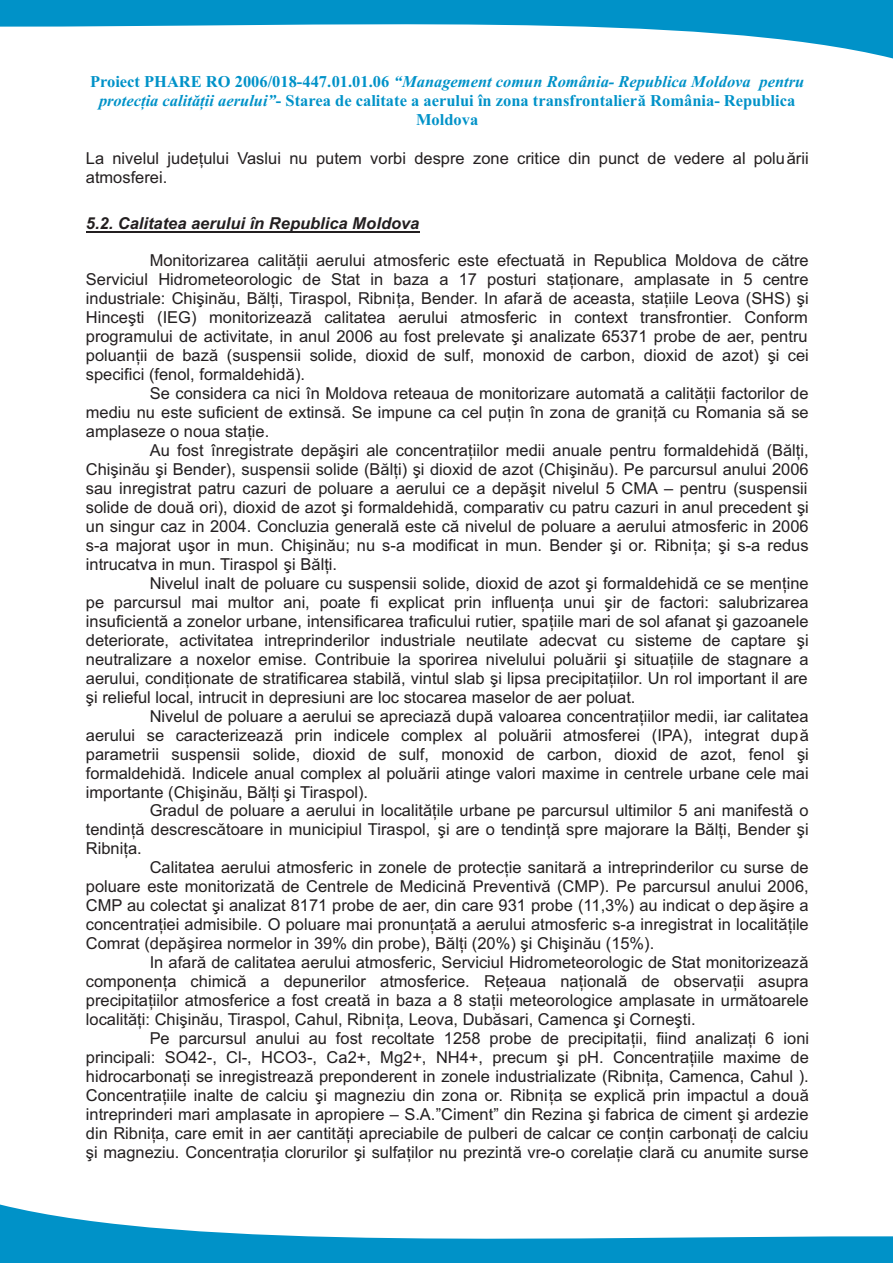
<style>
.page{position:relative;width:893px;height:1263px;background:#fff}
.page>*{position:absolute;margin:0;border:0;box-sizing:border-box;transform-origin:0 0}
.t1{font:16.5px/18.9px "Arial";color:#231f20;text-align:justify}
.t2{font:700 16.5px/18.9px "Times New Roman";color:#0092c8;text-align:center}
.t3{font:italic 700 16.5px "Arial";color:#231f20}
.s1{font-style:italic}
</style>
<div class="page">
<hr style="left:86px;top:231px;width:334px;height:2px;background:#231f20">
<svg style="left:0;top:0;width:893px;height:58px;fill:#0092c8"></svg>
<svg style="left:0;top:1204px;width:893px;height:59px"></svg>
<p class="t2" style="left:90px;top:73px;width:716px">Proiect PHARE RO 2006/018-447.01.01.06 <span class="s1">“Management comun România- Republica Moldova pentru protecþia calitãþii aerului”</span>- Starea de calitate a aerului în zona transfrontalierã România- Republica<br>Moldova</p>
<p class="t1" style="left:86px;top:150px;width:724px">La nivelul judeþului Vaslui nu putem vorbi despre zone critice din punct de vedere al poluãrii atmosferei.</p>
<p class="t3" style="left:86px;top:217px;width:335px">5.2. Calitatea aerului în Republica Moldova</p>
<p class="t1" style="left:86px;top:252px;width:725px;text-indent:64px">Monitorizarea calitãþii aerului atmosferic este efectuatã in Republica Moldova de cãtre Serviciul Hidrometeorologic de Stat in baza a 17 posturi staþionare, amplasate in 5 centre industriale: Chiºinãu, Bãlþi, Tiraspol, Ribniþa, Bender. In afarã de aceasta, staþiile Leova (SHS) ºi Hinceºti (IEG) monitorizeazã calitatea aerului atmosferic in context transfrontier. Conform programului de activitate, in anul 2006 au fost prelevate ºi analizate 65371 probe de aer, pentru poluanþii de bazã (suspensii solide, dioxid de sulf, monoxid de carbon, dioxid de azot) ºi cei specifici (fenol, formaldehidã).</p>
<p class="t1" style="left:86px;top:385px;width:724px;text-indent:64px">Se considera ca nici în Moldova reteaua de monitorizare automatã a calitãþii factorilor de mediu nu este suficient de extinsã. Se impune ca cel puþin în zona de graniþã cu Romania sã se amplaseze o noua staþie.</p>
<p class="t1" style="left:86px;top:442px;width:724px;text-indent:64px">Au fost înregistrate depãºiri ale concentraþiilor medii anuale pentru formaldehidã (Bãlþi, Chiºinãu ºi Bender), suspensii solide (Bãlþi) ºi dioxid de azot (Chiºinãu). Pe parcursul anului 2006 sau inregistrat patru cazuri de poluare a aerului ce a depãºit nivelul 5 CMA – pentru (suspensii solide de douã ori), dioxid de azot ºi formaldehidã, comparativ cu patru cazuri in anul precedent ºi un singur caz in 2004. Concluzia generalã este cã nivelul de poluare a aerului atmosferic in 2006 s-a majorat uºor in mun. Chiºinãu; nu s-a modificat in mun. Bender ºi or. Ribniþa; ºi s-a redus intrucatva in mun. Tiraspol ºi Bãlþi.</p>
<p class="t1" style="left:86px;top:575px;width:724px;text-indent:64px">Nivelul inalt de poluare cu suspensii solide, dioxid de azot ºi formaldehidã ce se menþine pe parcursul mai multor ani, poate fi explicat prin influenþa unui ºir de factori: salubrizarea insuficientã a zonelor urbane, intensificarea traficului rutier, spaþiile mari de sol afanat ºi gazoanele deteriorate, activitatea intreprinderilor industriale neutilate adecvat cu sisteme de captare ºi neutralizare a noxelor emise. Contribuie la sporirea nivelului poluãrii ºi situaþiile de stagnare a aerului, condiþionate de stratificarea stabilã, vintul slab ºi lipsa precipitaþiilor. Un rol important il are ºi relieful local, intrucit in depresiuni are loc stocarea maselor de aer poluat.</p>
<p class="t1" style="left:86px;top:708px;width:724px;text-indent:64px">Nivelul de poluare a aerului se apreciazã dupã valoarea concentraþiilor medii, iar calitatea aerului se caracterizeazã prin indicele complex al poluãrii atmosferei (IPA), integrat dupã parametrii suspensii solide, dioxid de sulf, monoxid de carbon, dioxid de azot, fenol ºi formaldehidã. Indicele anual complex al poluãrii atinge valori maxime in centrele urbane cele mai importante (Chiºinãu, Bãlþi ºi Tiraspol).</p>
<p class="t1" style="left:86px;top:803px;width:724px;text-indent:64px">Gradul de poluare a aerului in localitãþile urbane pe parcursul ultimilor 5 ani manifestã o tendinþã descrescãtoare in municipiul Tiraspol, ºi are o tendinþã spre majorare la Bãlþi, Bender ºi Ribniþa.</p>
<p class="t1" style="left:86px;top:860px;width:724px;text-indent:64px">Calitatea aerului atmosferic in zonele de protecþie sanitarã a intreprinderilor cu surse de poluare este monitorizatã de Centrele de Medicinã Preventivã (CMP). Pe parcursul anului 2006, CMP au colectat ºi analizat 8171 probe de aer, din care 931 probe (11,3%) au indicat o dep ãºire a concentraþiei admisibile. O poluare mai pronunþatã a aerului atmosferic s-a inregistrat in localitãþile Comrat (depãºirea normelor in 39% din probe), Bãlþi (20%) ºi Chiºinãu (15%).</p>
<p class="t1" style="left:86px;top:954px;width:724px;text-indent:64px">In afarã de calitatea aerului atmosferic, Serviciul Hidrometeorologic de Stat monitorizeazã componenþa chimicã a depunerilor atmosferice. Reþeaua naþionalã de observaþii asupra precipitaþiilor atmosferice a fost creatã in baza a 8 staþii meteorologice amplasate in urmãtoarele localitãþi: Chiºinãu, Tiraspol, Cahul, Ribniþa, Leova, Dubãsari, Camenca ºi Corneºti.</p>
<p class="t1" style="left:86px;top:1030px;width:725px;text-indent:64px">Pe parcursul anului au fost recoltate 1258 probe de precipitaþii, fiind analizaþi 6 ioni principali: SO42-, Cl-, HCO3-, Ca2+, Mg2+, NH4+, precum ºi pH. Concentraþiile maxime de hidrocarbonaþi se inregistreazã preponderent in zonele industrializate (Ribniþa, Camenca, Cahul ).<br>Concentraþiile inalte de calciu ºi magneziu din zona or. Ribniþa se explicã prin impactul a douã intreprinderi mari amplasate in apropiere – S.A.”Ciment” din Rezina ºi fabrica de ciment ºi ardezie din Ribniþa, care emit in aer cantitãþi apreciabile de pulberi de calcar ce conþin carbonaþi de calciu ºi magneziu. Concentraþia clorurilor ºi sulfaþilor nu prezintã vre-o corelaþie clarã cu anumite surse</p>
</div>
